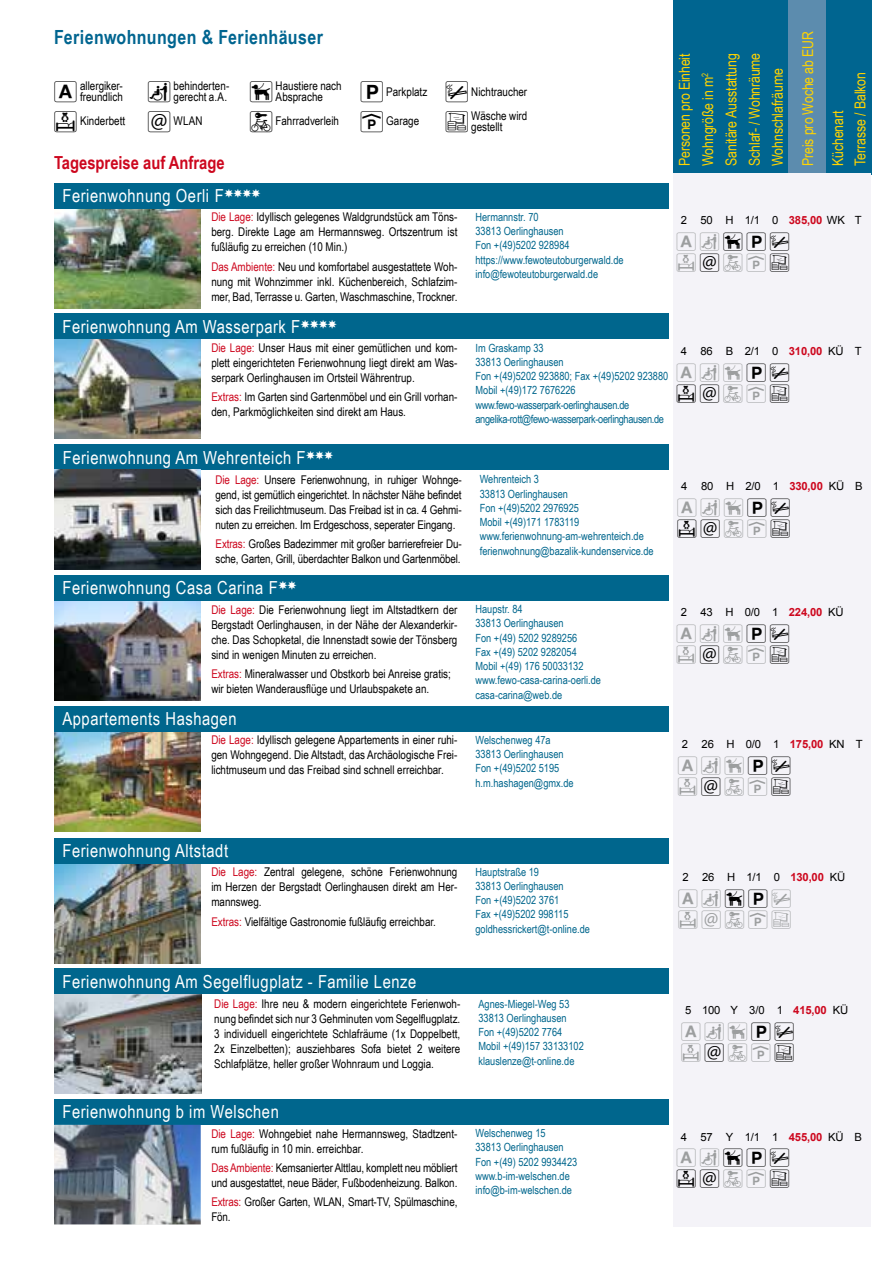
<style>
.page{position:relative;width:893px;height:1263px;background:#fff}
.page>*{position:absolute;margin:0;border:0;box-sizing:border-box;transform-origin:0 0}
.t1{font:700 19.5px "Arial Narrow";letter-spacing:.02em;color:#006590}
.t2{font:18px "Arial Narrow";letter-spacing:.03em;color:#fff}
.t3{font:18px/21px "Tinpiktogramme";color:#9c9e9f}
.t4{font:18px/21px "Tinpiktogramme";color:#000}
.t5{font:700 18px "Arial Narrow";color:#cd071e}
.t6{font:15px/23.2px "Arial Narrow";letter-spacing:-.01em;color:#ffd400}
.t7{font:12px/15px "Arial Narrow";color:#000;text-align:justify}
.t8{font:11.25px/14.2px "Arial Narrow";color:#00668d}
.t9{font:11.25px/14.2px "Arial Narrow";letter-spacing:-.03em;color:#00668d}
.t10{font:11.25px "Arial";letter-spacing:-.015em;color:#000}
.s1{font-family:"Tinpiktogramme";font-size:21px}
.s2{color:#cd071e}
.s3{font-weight:700;color:#cd071e}
.s4{color:#000}
.s5{color:#9c9e9f}
</style>
<div class="page">
<div style="left:673px;top:0;width:23px;height:174px;background:#006590"></div>
<div style="left:696px;top:0;width:23px;height:174px;background:#006590"></div>
<div style="left:720px;top:0;width:22px;height:174px;background:#006590"></div>
<div style="left:743px;top:0;width:23px;height:174px;background:#006590"></div>
<div style="left:766px;top:0;width:23px;height:174px;background:#006590"></div>
<div style="left:789px;top:0;width:38px;height:174px;background:#5c8cae"></div>
<div style="left:827px;top:0;width:22px;height:174px;background:#006590"></div>
<div style="left:849px;top:0;width:22px;height:174px;background:#006590"></div>
<div style="left:673px;top:173px;width:198px;height:1053px;background:#f4f3f8"></div>
<img style="left:54px;top:208px;width:147px;height:101px">
<div style="left:54px;top:183px;width:614px;height:25px;background:#00668d"></div>
<img style="left:54px;top:339px;width:147px;height:99px">
<div style="left:54px;top:314px;width:614px;height:25px;background:#00668d"></div>
<div style="left:54px;top:444px;width:615px;height:26px;background:#00668d"></div>
<img style="left:54px;top:470px;width:147px;height:100px">
<img style="left:54px;top:601px;width:147px;height:100px">
<div style="left:54px;top:575px;width:614px;height:26px;background:#00668d"></div>
<img style="left:54px;top:731px;width:147px;height:100px">
<div style="left:54px;top:706px;width:614px;height:25px;background:#00668d"></div>
<div style="left:54px;top:1099px;width:614px;height:26px;background:#00668d"></div>
<img style="left:54px;top:1125px;width:147px;height:99px">
<img style="left:54px;top:863px;width:147px;height:100px">
<div style="left:54px;top:838px;width:614px;height:25px;background:#00668d"></div>
<img style="left:54px;top:994px;width:148px;height:100px">
<div style="left:54px;top:968px;width:614px;height:26px;background:#00668d"></div>
<h1 class="t1" style="left:54px;top:22px;width:270px">Ferienwohnungen &amp; Ferienhäuser</h1>
<p class="t7" style="left:55px;top:78px;width:70px"><span class="s1">Å</span> allergiker-</p>
<p class="t7" style="left:276px;top:80px;width:68px;line-height:11.2px;text-indent:-102px">gerecht a.A. <span class="s1">H</span> Haustiere nach<br>Absprache</p>
<p class="t7" style="left:361px;top:84px;width:168px"><span class="s1">S</span> Parkplatz <span class="s1">N</span> Nichtraucher</p>
<p class="t7" style="left:55px;top:113px;width:150px"><span class="s1">FL</span> Kinderbett <span class="s1">Ä</span> WLAN</p>
<p class="t7" style="left:250px;top:113px;width:171px"><span class="s1">V</span> Fahrradverleih <span class="s1">G</span> Garage</p>
<p class="t7" style="left:446px;top:110px;width:83px;line-height:11.2px;text-align:center"><span class="s1">Ќ</span> Wäsche wird gestellt</p>
<h2 class="t5" style="left:54px;top:149px;width:172px">Tagespreise auf Anfrage</h2>
<p class="t7" style="left:80px;top:78px;width:151px">freundlich <span class="s1">H</span> behinderten-</p>
<h2 class="t2" style="left:63px;top:182px;width:199px">Ferienwohnung Oerli F<sup>ffff</sup></h2>
<p class="t6" style="left:672px;top:166px;width:115px;rotate:-90deg">Personen pro Einheit<br>Wohngröße in m<sup>2<br></sup>Sanitäre Ausstattung<br>Schlaf- / Wohnräume<br>Wohnschlafräume</p>
<p class="t6" style="left:792px;top:166px;width:136px;line-height:30.2px;rotate:-90deg">Preis pro Woche ab EUR<br>Küchenart</p>
<p class="t6" style="left:848px;top:166px;width:95px;rotate:-90deg">Terrasse / Balkon</p>
<p class="t7" style="left:211px;top:209px;width:248px"><span class="s2">Die Lage:</span> Idyllisch gelegenes Waldgrundstück am Töns&shy;berg. Direkte Lage am Hermannsweg. Ortszentrum ist fußläufig zu erreichen (10 Min.)</p>
<p class="t7" style="left:211px;top:258px;width:248px"><span class="s2">Das Ambiente:</span> Neu und komfortabel ausgestattete Woh&shy;nung mit Wohnzimmer inkl. Küchenbereich, Schlafzim&shy;mer, Bad, Terrasse u. Garten, Waschmaschine, Trockner.</p>
<h2 class="t2" style="left:63px;top:313px;width:276px">Ferienwohnung Am Wasserpark F<sup>ffff</sup></h2>
<p class="t7" style="left:211px;top:340px;width:248px"><span class="s2">Die Lage:</span> Unser Haus mit einer gemütlichen und kom&shy;plett eingerichteten Ferienwohnung liegt direkt am Was&shy;serpark Oerlinghausen im Ortsteil Währentrup.</p>
<p class="t7" style="left:211px;top:389px;width:248px"><span class="s2">Extras:</span> Im Garten sind Gartenmöbel und ein Grill vorhan&shy;den, Parkmöglichkeiten sind direkt am Haus.</p>
<h2 class="t2" style="left:63px;top:444px;width:272px">Ferienwohnung Am Wehrenteich F<sup>fff</sup></h2>
<p class="t7" style="left:216px;top:472px;width:248px"><span class="s2">Die Lage:</span> Unsere Ferienwohnung, in ruhiger Wohnge&shy;gend, ist gemütlich eingerichtet. In nächster Nähe befindet sich das Freilichtmuseum. Das Freibad ist in ca. 4 Gehmi&shy;nuten zu erreichen. Im Erdgeschoss, seperater Eingang.</p>
<p class="t7" style="left:216px;top:536px;width:248px"><span class="s2">Extras:</span> Großes Badezimmer mit großer barrierefreier Du&shy;sche, Garten, Grill, überdachter Balkon und Gartenmöbel.</p>
<h2 class="t2" style="left:63px;top:575px;width:235px">Ferienwohnung Casa Carina F<sup>ff</sup></h2>
<p class="t7" style="left:211px;top:601px;width:248px"><span class="s2">Die Lage:</span> Die Ferienwohnung liegt im Altstadtkern der Bergstadt Oerlinghausen, in der Nähe der Alexanderkir&shy;che. Das Schopketal, die Innenstadt sowie der Tönsberg sind in wenigen Minuten zu erreichen.</p>
<p class="t7" style="left:211px;top:666px;width:241px"><span class="s2">Extras:</span> Mineralwasser und Obstkorb bei Anreise gratis; wir bieten Wanderausflüge und Urlaubspakete an.</p>
<h2 class="t2" style="left:63px;top:705px;width:176px">Appartements Hashagen</h2>
<p class="t7" style="left:211px;top:732px;width:248px"><span class="s2">Die Lage:</span> Idyllisch gelegene Appartements in einer ruhi&shy;gen Wohngegend. Die Altstadt, das Archäologische Frei&shy;lichtmuseum und das Freibad sind schnell erreichbar.</p>
<p class="t8" style="left:475px;top:209px;width:150px">Hermannstr. 70<br>33813 Oerlinghausen<br>Fon +(49)5202 928984 https://www.fewoteutoburgerwald.de info@fewoteutoburgerwald.de</p>
<p class="t10" style="left:681px;top:213px;width:183px">2 50 H 1/1 0 <span class="s3">385,00</span> WK T</p>
<h2 class="t3" style="left:677px;top:231px;width:114px">Å H <span class="s4">HS N<br></span>FL <span class="s4">Ä</span> V G <span class="s4">Ќ</span></h2>
<p class="t9" style="left:475px;top:340px;width:194px">Im Graskamp 33<br>33813 Oerlinghausen<br>Fon +(49)5202 923880; Fax +(49)5202 923880<br>Mobil +(49)172 7676226 www.fewo-wasserpark-oerlinghausen.de angelika-rott@fewo-wasserpark-oerlinghausen.de</p>
<p class="t10" style="left:681px;top:344px;width:183px">4 86 B 2/1 0 <span class="s3">310,00</span> KÜ T</p>
<h2 class="t4" style="left:677px;top:362px;width:114px"><span class="s5">Å H H</span> S N<br>FL Ä <span class="s5">V G</span> Ќ</h2>
<p class="t8" style="left:480px;top:472px;width:175px">Wehrenteich 3<br>33813 Oerlinghausen<br>Fon +(49)5202 2976925<br>Mobil +(49)171 1783119 www.ferienwohnung-am-wehrenteich.de ferienwohnung@bazalik-kundenservice.de</p>
<p class="t10" style="left:681px;top:479px;width:183px">4 80 H 2/0 1 <span class="s3">330,00</span> KÜ B</p>
<h2 class="t4" style="left:677px;top:497px;width:114px"><span class="s5">Å H H</span> S N<br>FLÄ <span class="s5">V G</span> Ќ</h2>
<p class="t8" style="left:475px;top:602px;width:127px">Haupstr. 84<br>33813 Oerlinghausen<br>Fon +(49) 5202 9289256<br>Fax +(49) 5202 9282054<br>Mobil +(49) 176 50033132 www.fewo-casa-carina-oerli.de casa-carina@web.de</p>
<p class="t10" style="left:681px;top:605px;width:164px">2 43 H 0/0 1 <span class="s3">224,00</span> KÜ</p>
<h2 class="t3" style="left:677px;top:623px;width:114px">Å H H <span class="s4">S N<br></span>FL <span class="s4">Ä</span> V G <span class="s4">Ќ</span></h2>
<p class="t8" style="left:475px;top:732px;width:100px">Welschenweg 47a<br>33813 Oerlinghausen<br>Fon +(49)5202 5195 h.m.hashagen@gmx.de</p>
<p class="t10" style="left:682px;top:737px;width:183px">2 26 H 0/0 1 <span class="s3">175,00</span> KN T</p>
<h2 class="t3" style="left:678px;top:755px;width:114px">Å H H <span class="s4">S N<br></span>FL <span class="s4">Ä</span> V G <span class="s4">Ќ</span></h2>
<h2 class="t2" style="left:63px;top:837px;width:167px">Ferienwohnung Altstadt</h2>
<p class="t7" style="left:211px;top:864px;width:248px"><span class="s2">Die Lage:</span> Zentral gelegene, schöne Ferienwohnung im Herzen der Bergstadt Oerlinghausen direkt am Her&shy;mannsweg.</p>
<p class="t7" style="left:211px;top:913px;width:226px"><span class="s2">Extras:</span> Vielfältige Gastronomie fußläufig erreichbar.</p>
<h2 class="t2" style="left:63px;top:968px;width:355px">Ferienwohnung Am Segelflugplatz - Familie Lenze</h2>
<p class="t8" style="left:475px;top:864px;width:116px">Hauptstraße 19<br>33813 Oerlinghausen<br>Fon +(49)5202 3761<br>Fax +(49)5202 998115 goldhessrickert@t-online.de</p>
<p class="t10" style="left:682px;top:870px;width:164px">2 26 H 1/1 0 <span class="s3">130,00</span> KÜ</p>
<h2 class="t3" style="left:679px;top:888px;width:114px">Å H <span class="s4">H S</span> N<br>FL Ä V G Ќ</h2>
<p class="t7" style="left:214px;top:996px;width:248px"><span class="s2">Die Lage:</span> Ihre neu &amp; modern eingerichtete Ferienwoh&shy;nung befindet sich nur 3 Gehminuten vom Segelflugplatz.<br>3 individuell eingerichtete Schlafräume (1x Doppelbett, 2x Einzelbetten); ausziehbares Sofa bietet 2 weitere Schlafplätze, heller großer Wohnraum und Loggia.</p>
<p class="t10" style="left:685px;top:1003px;width:164px">5 100 Y 3/0 1 <span class="s3">415,00</span> KÜ</p>
<p class="t8" style="left:478px;top:996px;width:107px">Agnes-Miegel-Weg 53<br>33813 Oerlinghausen<br>Fon +(49)5202 7764<br>Mobil +(49)157 33133102 klauslenze@t-online.de</p>
<h2 class="t3" style="left:681px;top:1021px;width:114px">Å H H <span class="s4">S N<br></span>FL <span class="s4">Ä</span> V G <span class="s4">Ќ</span></h2>
<h2 class="t2" style="left:63px;top:1099px;width:218px">Ferienwohnung b im Welschen</h2>
<p class="t7" style="left:211px;top:1125px;width:248px"><span class="s2">Die Lage:</span> Wohngebiet nahe Hermannsweg, Stadtzent&shy;rum fußläufig in 10 min. erreichbar.</p>
<p class="t7" style="left:211px;top:1160px;width:248px"><span class="s2">Das Ambiente:</span> Kemsanierter Alttlau, komplett neu möbliert und ausgestattet, neue Bäder, Fußbodenheizung. Balkon.</p>
<p class="t7" style="left:211px;top:1194px;width:248px"><span class="s2">Extras:</span> Großer Garten, WLAN, Smart-TV, Spülmaschine,<br>Fön.</p>
<p class="t8" style="left:475px;top:1126px;width:103px">Welschenweg 15<br>33813 Oerlinghausen<br>Fon +(49) 5202 9934423 www.b-im-welschen.de info@b-im-welschen.de</p>
<p class="t10" style="left:681px;top:1129px;width:183px">4 57 Y 1/1 1 <span class="s3">455,00</span> KÜ B</p>
<h2 class="t4" style="left:677px;top:1147px;width:114px"><span class="s5">ÅH</span> H S N<br>FLÄ <span class="s5">V G</span> Ќ</h2>
</div>
